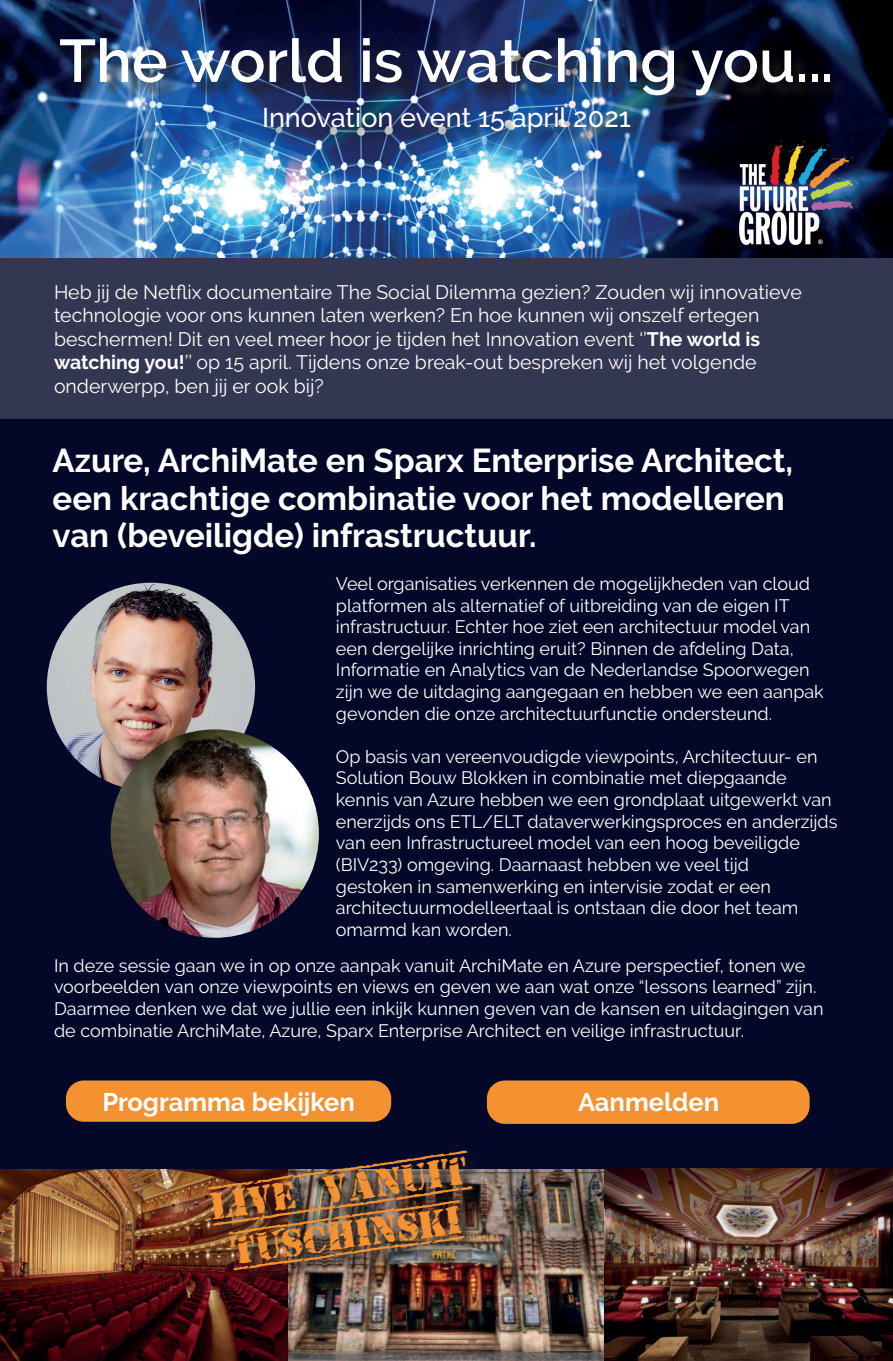
<style>
.page{position:relative;width:893px;height:1361px;background:#fff}
.page>*{position:absolute;margin:0;border:0;box-sizing:border-box;transform-origin:0 0}
.t1{font:600 60px "Raleway";color:#fff}
.t2{font:39.6px/47.5px "Old Stamper";color:#f49130;text-align:center}
.t3{font:700 33px/37.5px "Raleway";color:#fff}
.t4{font:500 27px "Raleway";color:#fff}
.t5{font:700 25.5px "Raleway";color:#fff}
.t6{font:19.5px/23.4px "Raleway";color:#fff}
.t7{font:18px/21.6px "Raleway";color:#fff}
.s1{font-weight:700}
</style>
<div class="page">
<div style="left:0;top:419px;width:893px;height:750px;background:#030728"></div>
<div style="left:0;top:257px;width:893px;height:162px;background:#343752"></div>
<img style="left:0;top:0;width:893px;height:257px">
<div style="left:63px;top:41px;width:786px;height:73px;background:#231f20;opacity:.75"></div>
<div style="left:267px;top:110px;width:381px;height:41px;background:#231f20;opacity:.75"></div>
<div style="left:487px;top:1080px;width:323px;height:44px;background:#f49130;border-radius:18px"></div>
<img style="left:47px;top:583px;width:208px;height:208px;border-radius:104px">
<img style="left:740px;top:140px;width:121px;height:107px">
<div style="left:66px;top:1080px;width:325px;height:41px;background:#f49130;border-radius:18px"></div>
<img style="left:287px;top:1169px;width:318px;height:192px">
<img style="left:0;top:1169px;width:287px;height:192px">
<img style="left:605px;top:1169px;width:288px;height:192px">
<div style="left:211px;top:1153px;width:277px;height:133px;background:#231f20;opacity:.75"></div>
<img style="left:111px;top:729px;width:208px;height:209px;border-radius:104px">
<h1 class="t1" style="left:59px;top:26px;width:776px">The world is watching you...</h1>
<h3 class="t4" style="left:262px;top:102px;width:370px">Innovation event 15 april 2021</h3>
<p class="t6" style="left:54px;top:280px;width:749px">Heb jij de Netflix documentaire The Social Dilemma gezien? Zouden wij innovatieve technologie voor ons kunnen laten werken? En hoe kunnen wij onszelf ertegen beschermen! Dit en veel meer hoor je tijden het Innovation event ‘’<span class="s1">The world is watching you!</span>’’ op 15 april. Tijdens onze break-out bespreken wij het volgende onderwerpp, ben jij er ook bij?</p>
<h3 class="t3" style="left:53px;top:442px;width:742px">Azure, ArchiMate en Sparx Enterprise Architect, een krachtige combinatie voor het modelleren van (beveiligde) infrastructuur.</h3>
<p class="t7" style="left:336px;top:573px;width:489px">Veel organisaties verkennen de mogelijkheden van cloud platformen als alternatief of uitbreiding van de eigen IT infrastructuur. Echter hoe ziet een architectuur model van een dergelijke inrichting eruit? Binnen de afdeling Data, Informatie en Analytics van de Nederlandse Spoorwegen zijn we de uitdaging aangegaan en hebben we een aanpak gevonden die onze architectuurfunctie ondersteund.</p>
<p class="t7" style="left:336px;top:745px;width:503px">Op basis van vereenvoudigde viewpoints, Architectuur- en Solution Bouw Blokken in combinatie met diepgaande kennis van Azure hebben we een grondplaat uitgewerkt van enerzijds ons ETL/ELT dataverwerkingsproces en anderzijds van een Infrastructureel model van een hoog beveiligde (BIV233) omgeving. Daarnaast hebben we veel tijd<br>gestoken in samenwerking en intervisie zodat er een architectuurmodelleertaal is ontstaan die door het team omarmd kan worden.</p>
<p class="t7" style="left:54px;top:954px;width:771px">In deze sessie gaan we in op onze aanpak vanuit ArchiMate en Azure perspectief, tonen we voorbeelden van onze viewpoints en views en geven we aan wat onze “lessons learned” zijn.<br>Daarmee denken we dat we jullie een inkijk kunnen geven van de kansen en uitdagingen van de combinatie ArchiMate, Azure, Sparx Enterprise Architect en veilige infrastructuur.</p>
<h3 class="t5" style="left:102px;top:1087px;width:254px">Programma bekijken</h3>
<h2 class="t2" style="left:208px;top:1182px;width:262px;rotate:-8deg">LIVE VANUiT<br>Tuschinski</h2>
<h3 class="t5" style="left:578px;top:1087px;width:143px">Aanmelden</h3>
</div>
